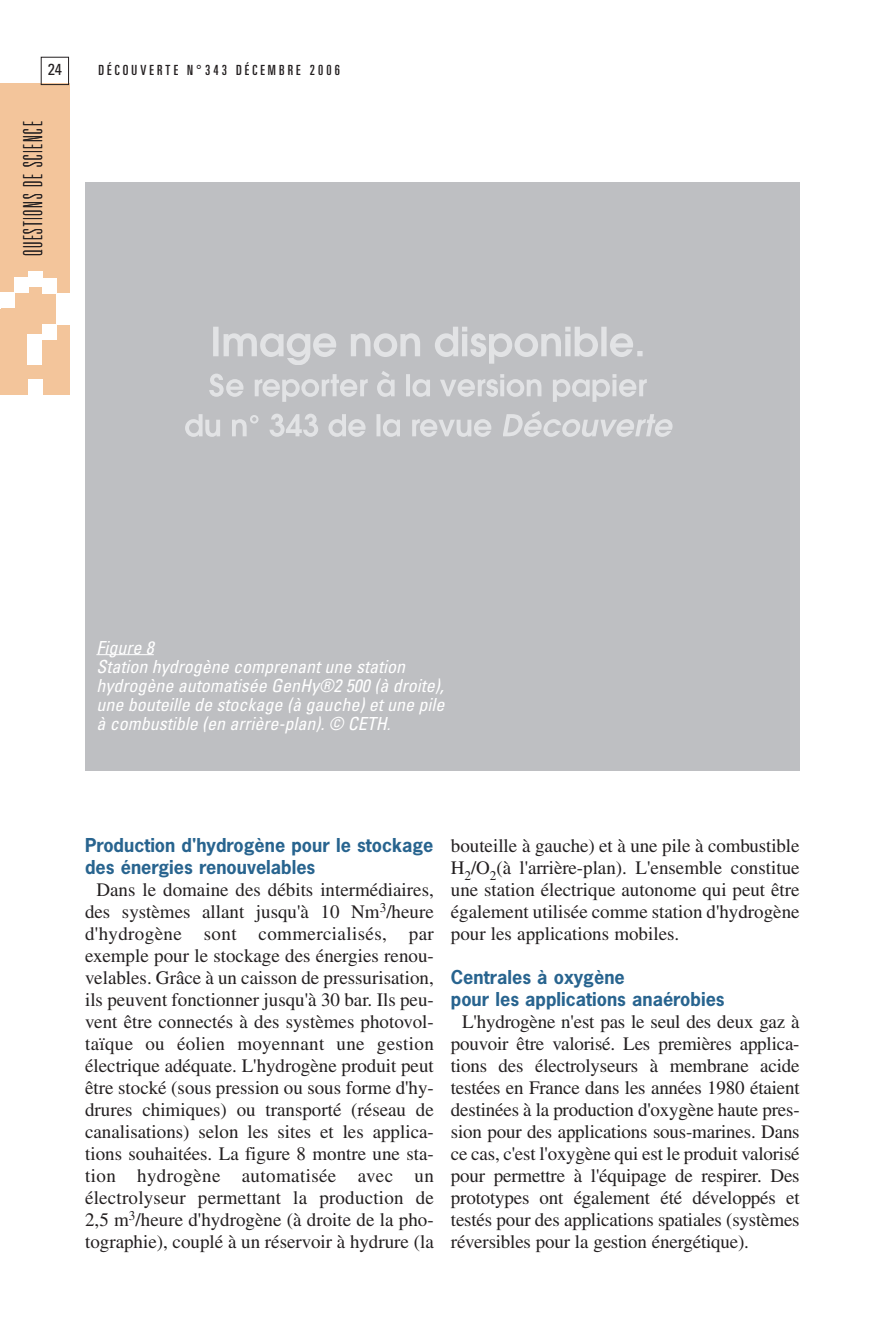
<style>
.page{position:relative;width:879px;height:1333px;background:#fff}
.page>*{position:absolute;margin:0;border:0;box-sizing:border-box;transform-origin:0 0}
.t1{font:100 ultra-condensed 26px "Univers";letter-spacing:.065em;color:#231f20}
.t2{font:19px/22px "Times";color:#231f20;text-align:justify}
.t3{font:italic condensed 18px/19px "Univers";color:#fff}
.t4{font:700 18px/22px "News Gothic";color:#28648f}
.t5{font:condensed 16px "Univers";color:#231f20}
.t6{font:ultra-condensed 14px "Univers";letter-spacing:.225em;color:#231f20}
.s1{font-size:16px}
</style>
<div class="page">
<div style="left:85px;top:182px;width:714px;height:588px;background:#bebfc2"></div>
<hr style="left:96px;top:654px;width:58px;height:1px;background:#fff">
<div style="left:1px;top:83px;width:68px;height:312px;background:#f3c59b"></div>
<div style="left:42px;top:278px;width:14px;height:16px;background:#fff"></div>
<div style="left:28px;top:349px;width:14px;height:16px;background:#fff"></div>
<div style="left:0;top:292px;width:14px;height:16px;background:#fff"></div>
<div style="left:14px;top:277px;width:14px;height:16px;background:#fff"></div>
<div style="left:28px;top:334px;width:14px;height:16px;background:#fff"></div>
<div style="left:56px;top:293px;width:14px;height:16px;background:#fff"></div>
<div style="left:28px;top:379px;width:14px;height:16px;background:#fff"></div>
<div style="left:56px;top:309px;width:14px;height:15px;background:#fff"></div>
<div style="left:42px;top:324px;width:14px;height:16px;background:#fff"></div>
<div style="left:28px;top:271px;width:14px;height:16px;background:#fff"></div>
<div style="left:41px;top:57px;width:28px;height:28px;border:1px solid #231f20"></div>
<svg style="left:213px;top:327px;width:325px;height:38px"></svg>
<svg style="left:209px;top:371px;width:276px;height:31px"></svg>
<svg style="left:185px;top:414px;width:35px;height:23px"></svg>
<svg style="left:232px;top:415px;width:26px;height:21px"></svg>
<svg style="left:269px;top:413px;width:96px;height:24px"></svg>
<svg style="left:376px;top:414px;width:24px;height:23px"></svg>
<svg style="left:412px;top:419px;width:79px;height:18px"></svg>
<svg style="left:503px;top:411px;width:169px;height:26px"></svg>
<p class="t5" style="left:48px;top:64px;width:16px">24</p>
<h1 class="t1" style="left:23px;top:256px;width:136px;rotate:-90deg">QUESTIONS DE SCIENCE</h1>
<p class="t6" style="left:98px;top:65px;width:243px">DÉCOUVERTE N°343 DÉCEMBRE 2006</p>
<p class="t3" style="left:96px;top:640px;width:350px">Figure 8<br>Station hydrogène comprenant une station hydrogène automatisée GenHy®2 500 (à droite), une bouteille de stockage (à gauche) et une pile à combustible (en arrière-plan). © CETH<span class="s1">.</span></p>
<p class="t4" style="left:85px;top:834px;width:350px">Production d'hydrogène pour le stockage des énergies renouvelables</p>
<p class="t2" style="left:85px;top:880px;width:350px;text-align:center">Dans le domaine des débits intermédiaires, des systèmes allant jusqu'à 10 Nm<sup>3</sup>/heure d'hydrogène sont commercialisés, par exemple pour le stockage des énergies renou&shy;velables. Grâce à un caisson de pressurisation, ils peuvent fonctionner jusqu'à 30 bar. Ils peu&shy;vent être connectés à des systèmes photovol&shy;taïque ou éolien moyennant une gestion électrique adéquate. L'hydrogène produit peut être stocké (sous pression ou sous forme d'hy&shy;drures chimiques) ou transporté (réseau de canalisations) selon les sites et les applica&shy;tions souhaitées. La figure 8 montre une sta&shy;tion hydrogène automatisée avec un électrolyseur permettant la production de 2,5 m<sup>3</sup>/heure d'hydrogène (à droite de la pho&shy;tographie), couplé à un réservoir à hydrure (la</p>
<p class="t2" style="left:451px;top:836px;width:350px">bouteille à gauche) et à une pile à combustible H<sub>2</sub>/O<sub>2</sub>(à l'arrière-plan). L'ensemble constitue une station électrique autonome qui peut être également utilisée comme station d'hydrogène pour les applications mobiles.</p>
<p class="t4" style="left:451px;top:966px;width:275px">Centrales à oxygène<br>pour les applications anaérobies</p>
<p class="t2" style="left:451px;top:1012px;width:350px;text-indent:11px">L'hydrogène n'est pas le seul des deux gaz à pouvoir être valorisé. Les premières applica&shy;tions des électrolyseurs à membrane acide testées en France dans les années 1980 étaient destinées à la production d'oxygène haute pres&shy;sion pour des applications sous-marines. Dans ce cas, c'est l'oxygène qui est le produit valorisé pour permettre à l'équipage de respirer. Des prototypes ont également été développés et testés pour des applications spatiales (systèmes réversibles pour la gestion énergétique).</p>
</div>
